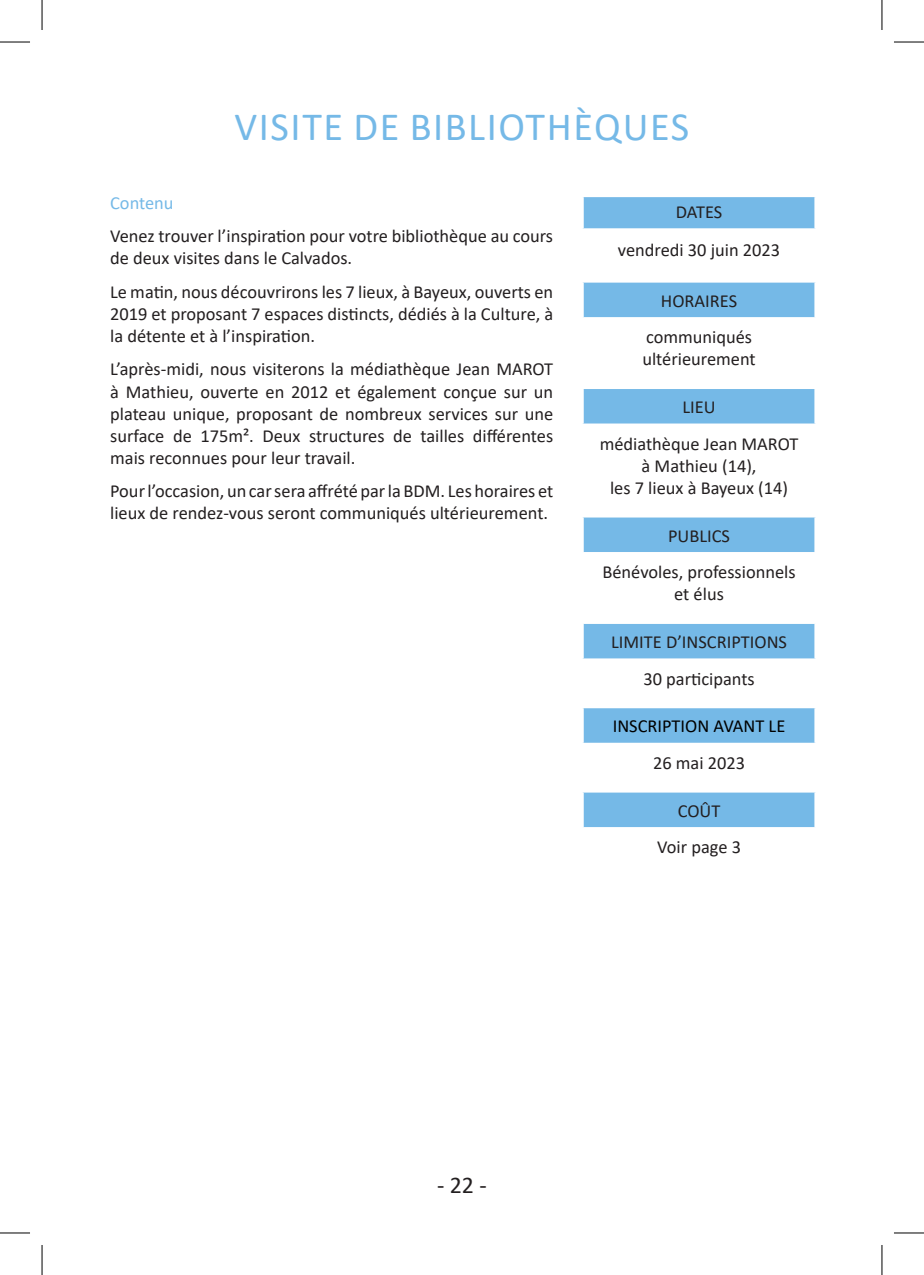
<style>
.page{position:relative;width:924px;height:1275px;background:#fff}
.page>*{position:absolute;margin:0;border:0;box-sizing:border-box;transform-origin:0 0}
.t1{font:40.2px "Calibri";letter-spacing:.04em;color:#75b9e7}
.t2{font:24px "Calibri";color:#231f20}
.t3{font:18.4px/22px "Calibri";color:#231f20}
.t4{font:18.4px "Calibri";color:#000}
.t5{font:18.4px "Calibri";color:#75b9e7}
</style>
<div class="page">
<svg style="left:583px;top:197px;width:232px;height:630px"></svg>
<hr style="left:814px;top:197px;width:2px;height:31px;background:#fff">
<hr style="left:581px;top:281px;width:235px;height:2px;background:#fff">
<hr style="left:814px;top:283px;width:2px;height:34px;background:#fff">
<hr style="left:581px;top:317px;width:235px;height:2px;background:#fff">
<hr style="left:814px;top:319px;width:2px;height:68px;background:#fff">
<hr style="left:581px;top:387px;width:235px;height:2px;background:#fff">
<hr style="left:814px;top:389px;width:2px;height:34px;background:#fff">
<hr style="left:581px;top:423px;width:235px;height:2px;background:#fff">
<hr style="left:814px;top:425px;width:2px;height:90px;background:#fff">
<hr style="left:581px;top:515px;width:235px;height:2px;background:#fff">
<hr style="left:814px;top:517px;width:2px;height:35px;background:#fff">
<hr style="left:581px;top:552px;width:235px;height:2px;background:#fff">
<hr style="left:814px;top:554px;width:2px;height:68px;background:#fff">
<hr style="left:581px;top:622px;width:235px;height:2px;background:#fff">
<hr style="left:814px;top:624px;width:2px;height:34px;background:#fff">
<hr style="left:581px;top:658px;width:235px;height:2px;background:#fff">
<hr style="left:814px;top:660px;width:2px;height:46px;background:#fff">
<hr style="left:581px;top:706px;width:235px;height:2px;background:#fff">
<hr style="left:814px;top:708px;width:2px;height:34px;background:#fff">
<hr style="left:581px;top:742px;width:235px;height:2px;background:#fff">
<hr style="left:814px;top:744px;width:2px;height:46px;background:#fff">
<hr style="left:581px;top:790px;width:235px;height:2px;background:#fff">
<hr style="left:814px;top:792px;width:2px;height:35px;background:#fff">
<hr style="left:0;top:42px;width:30px;height:1px;background:#000">
<hr style="left:893px;top:42px;width:30px;height:1px;background:#000">
<hr style="left:0;top:1232px;width:30px;height:1px;background:#000">
<hr style="left:893px;top:1232px;width:30px;height:1px;background:#000">
<hr style="left:42px;top:0;width:1px;height:30px;background:#000">
<hr style="left:42px;top:1245px;width:1px;height:30px;background:#000">
<hr style="left:881px;top:0;width:1px;height:30px;background:#000">
<hr style="left:881px;top:1245px;width:1px;height:30px;background:#000">
<p class="t1" style="left:234px;top:99px;width:456px">VISITE DE BIBLIOTHÈQUES</p>
<p class="t5" style="left:110px;top:190px;width:65px">Contenu</p>
<p class="t3" style="left:110px;top:225px;width:444px">Venez trouver l’inspiration pour votre bibliothèque au cours de deux visites dans le Calvados.</p>
<p class="t3" style="left:110px;top:280px;width:444px;text-align:justify">Le matin, nous découvrirons les 7 lieux, à Bayeux, ouverts en 2019 et proposant 7 espaces distincts, dédiés à la Culture, à la détente et à l’inspiration.</p>
<p class="t3" style="left:110px;top:358px;width:444px;text-align:justify">L’après-midi, nous visiterons la médiathèque Jean MAROT à Mathieu, ouverte en 2012 et également conçue sur un plateau unique, proposant de nombreux services sur une surface de 175m². Deux structures de tailles différentes mais reconnues pour leur travail.</p>
<p class="t3" style="left:110px;top:480px;width:444px">Pour l’occasion, un car sera affrété par la BDM. Les horaires et lieux de rendez-vous seront communiqués ultérieurement.</p>
<p class="t3" style="left:675px;top:200px;width:48px">DATES</p>
<p class="t3" style="left:617px;top:239px;width:164px">vendredi 30 juin 2023</p>
<p class="t3" style="left:660px;top:289px;width:78px">HORAIRES</p>
<p class="t3" style="left:642px;top:326px;width:115px">communiqués ultérieurement</p>
<p class="t3" style="left:682px;top:395px;width:35px">LIEU</p>
<p class="t3" style="left:599px;top:432px;width:200px">médiathèque Jean MAROT</p>
<p class="t3" style="left:641px;top:454px;width:116px">à Mathieu (14),</p>
<p class="t3" style="left:609px;top:476px;width:179px">les 7 lieux à Bayeux (14)</p>
<p class="t3" style="left:667px;top:524px;width:63px">PUBLICS</p>
<p class="t3" style="left:602px;top:560px;width:195px;text-align:center">Bénévoles, professionnels et élus</p>
<p class="t3" style="left:611px;top:630px;width:177px">LIMITE D’INSCRIPTIONS</p>
<p class="t3" style="left:643px;top:667px;width:113px">30 participants</p>
<p class="t4" style="left:612px;top:713px;width:174px">INSCRIPTION AVANT LE</p>
<p class="t3" style="left:652px;top:751px;width:94px">26 mai 2023</p>
<p class="t3" style="left:677px;top:799px;width:44px">COÛT</p>
<p class="t3" style="left:656px;top:835px;width:85px">Voir page 3</p>
<h2 class="t2" style="left:437px;top:1168px;width:51px">- 22 -</h2>
</div>
